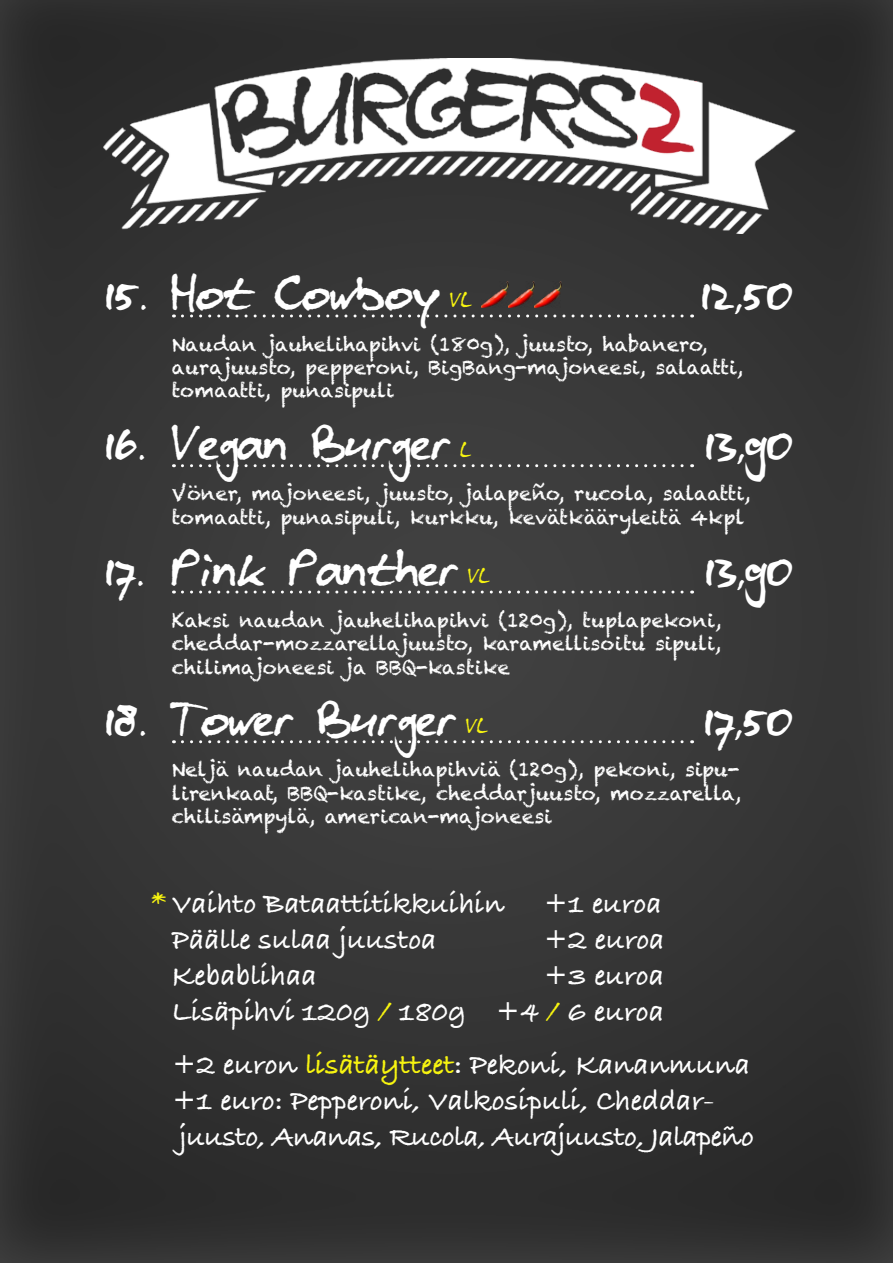
<style>
.page{position:relative;width:893px;height:1263px;background:#fff}
.page>*{position:absolute;margin:0;border:0;box-sizing:border-box;transform-origin:0 0}
.t1{font:45px "blzee";color:#fff}
.t2{font:700 30px/36px "Bradley Hand ITCTT";color:#fff;text-align:right}
.t3{font:19.5px/23.4px "Chalkduster";color:#fff}
.t4{font:18.3px "blzee";color:#f7f410}
.s1{color:#f7f410}
</style>
<div class="page">
<img style="left:0;top:0;width:893px;height:1263px">
<svg style="left:182px;top:314px;width:511px;height:3px;background:#646464"></svg>
<svg style="left:182px;top:464px;width:511px;height:3px;background:#6b6b6b"></svg>
<svg style="left:182px;top:590px;width:511px;height:3px;background:#696969"></svg>
<svg style="left:182px;top:740px;width:511px;height:3px;background:#6b6b6b"></svg>
<img style="left:482px;top:282px;width:80px;height:25px">
<img style="left:104px;top:58px;width:691px;height:176px">
<h1 class="t1" style="left:104px;top:269px;width:338px">15. Hot Cowboy</h1>
<p class="t4" style="left:450px;top:290px;width:23px">VL</p>
<h1 class="t1" style="left:700px;top:269px;width:92px">12,50</h1>
<p class="t3" style="left:172px;top:332px;width:573px">Naudan jauhelihapihvi (180g), juusto, habanero, aurajuusto, pepperoni, BigBang-majoneesi, salaatti, tomaatti, punasipuli</p>
<h1 class="t1" style="left:104px;top:419px;width:348px">16. Vegan Burger</h1>
<p class="t4" style="left:460px;top:440px;width:12px">L</p>
<h1 class="t1" style="left:704px;top:419px;width:88px">13,90</h1>
<p class="t3" style="left:172px;top:482px;width:580px">Vöner, majoneesi, juusto, jalapeño, rucola, salaatti, tomaatti, punasipuli, kurkku, kevätkääryleitä 4kpl</p>
<h1 class="t1" style="left:104px;top:545px;width:356px">17. Pink Panther</h1>
<p class="t4" style="left:468px;top:566px;width:23px">VL</p>
<h1 class="t1" style="left:704px;top:545px;width:88px">13,90</h1>
<p class="t3" style="left:172px;top:608px;width:551px;text-align:justify">Kaksi naudan jauhelihapihvi (120g), tuplapekoni, cheddar-mozzarellajuusto, karamellisoitu sipuli, chilimajoneesi ja BBQ-kastike</p>
<h1 class="t1" style="left:104px;top:695px;width:354px">18. Tower Burger</h1>
<p class="t4" style="left:466px;top:716px;width:23px">VL</p>
<h1 class="t1" style="left:703px;top:695px;width:89px">17,50</h1>
<p class="t3" style="left:172px;top:758px;width:571px;text-align:justify">Neljä naudan jauhelihapihviä (120g), pekoni, sipu&shy;lirenkaat, BBQ-kastike, cheddarjuusto, mozzarella, chilisämpylä, american-majoneesi</p>
<h2 class="t2" style="left:151px;top:885px;width:355px"><span class="s1">*</span> Vaihto Bataattitikkuihin</h2>
<h2 class="t2" style="left:544px;top:885px;width:120px">+1 euroa</h2>
<h2 class="t2" style="left:172px;top:921px;width:266px">Päälle sulaa juustoa</h2>
<h2 class="t2" style="left:544px;top:921px;width:123px">+2 euroa</h2>
<h2 class="t2" style="left:172px;top:957px;width:147px">Kebablihaa</h2>
<h2 class="t2" style="left:172px;top:957px;width:494px">+3 euroa<br>Lisäpihvi 120g <span class="s1">/</span> 180g +4 <span class="s1">/</span> 6 euroa</h2>
<h2 class="t2" style="left:172px;top:1046px;width:583px;text-align:left">+2 euron <span class="s1">lisätäytteet</span>: Pekoni, Kananmuna +1 euro: Pepperoni, Valkosipuli, Cheddar&shy;juusto, Ananas, Rucola, Aurajuusto, Jalapeño</h2>
</div>
